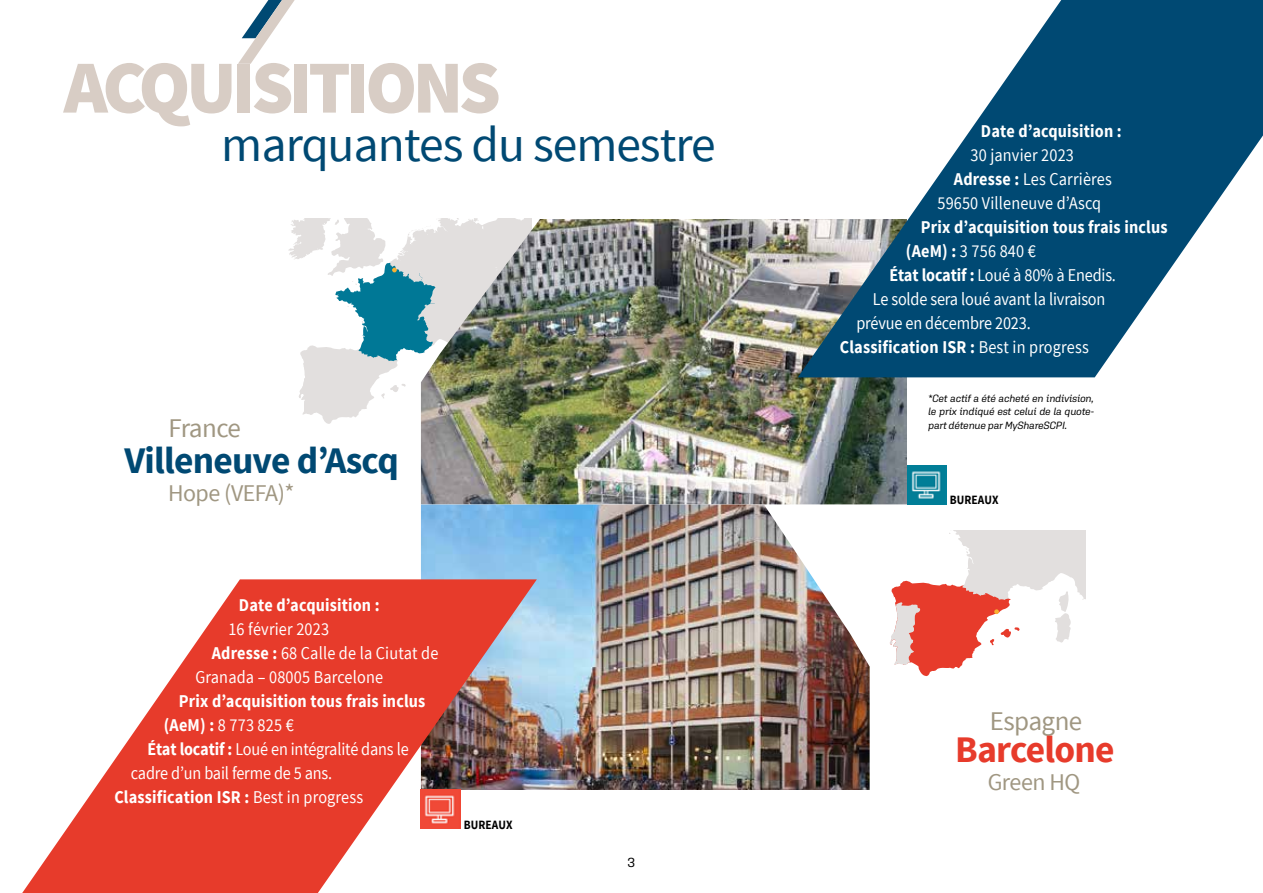
<style>
.page{position:relative;width:1263px;height:893px;background:#fff}
.page>*{position:absolute;margin:0;border:0;box-sizing:border-box;transform-origin:0 0}
.t1{font:900 75px "Source Sans Pro";letter-spacing:-.06em;color:#d8cdc5}
.t2{font:49.5px "Source Sans Pro";letter-spacing:-.02em;color:#004973}
.t3{font:700 37.5px "Source Sans Pro";letter-spacing:-.02em;color:#004973}
.t4{font:700 37.5px "Source Sans Pro";letter-spacing:-.02em;color:#e73b2b}
.t5{font:27px "Source Sans Pro";letter-spacing:-.02em;color:#a09782}
.t6{font:24px "Source Sans Pro";letter-spacing:-.02em;color:#a09782}
.t7{font:18px "Source Sans Pro";letter-spacing:-.01em;color:#fff;scale:.9 1}
.t8{font:700 18px "Source Sans Pro";letter-spacing:.01em;color:#fff;scale:.9 1}
.t9{font:18px "Source Sans Pro";letter-spacing:.01em;color:#fff;scale:.9 1}
.t10{font:13.5px "Aglet Sans";color:#000}
.t11{font:700 12.75px "Source Sans Pro";letter-spacing:.01em;color:#000;scale:.9 1}
.t12{font:italic 10.5px/13.5px "Aglet Sans";letter-spacing:-.02em;color:#000;text-align:justify}
.s1{font-weight:700}
.s2{font-weight:400}
</style>
<div class="page">
<img style="left:421px;top:219px;width:486px;height:285px">
<img style="left:288px;top:219px;width:244px;height:205px">
<svg style="left:798px;top:0;width:465px;height:377px;fill:#004973"></svg>
<img style="left:907px;top:465px;width:40px;height:40px">
<img style="left:421px;top:505px;width:449px;height:285px">
<svg style="left:22px;top:579px;width:515px;height:314px;fill:#e73b2b"></svg>
<svg style="left:890px;top:530px;width:196px;height:146px"></svg>
<img style="left:421px;top:790px;width:40px;height:39px">
<svg style="left:238px;top:0;width:57px;height:64px"></svg>
<h1 class="t1" style="left:64px;top:39px;width:439px">ACQUISITIONS</h1>
<h2 class="t2" style="left:221px;top:113px;width:496px">marquantes du semestre</h2>
<h3 class="t5" style="left:169px;top:411px;width:74px">France</h3>
<h3 class="t3" style="left:124px;top:436px;width:276px">Villeneuve d’Ascq</h3>
<h3 class="t6" style="left:168px;top:478px;width:128px">Hope (VEFA)*</h3>
<p class="t8" style="left:239px;top:593px;width:158px">Date d’acquisition :</p>
<p class="t9" style="left:228px;top:618px;width:113px">16 février 2023</p>
<p class="t9" style="left:212px;top:642px;width:253px"><span class="s1">Adresse :</span> 68 Calle de la Ciutat de</p>
<p class="t9" style="left:195px;top:666px;width:210px">Granada – 08005 Barcelone</p>
<p class="t8" style="left:179px;top:689px;width:275px">Prix d’acquisition tous frais inclus</p>
<p class="t7" style="left:164px;top:714px;width:146px"><span class="s1">(AeM) :</span> 8 773 825 €</p>
<p class="t7" style="left:147px;top:738px;width:292px"><span class="s1">État locatif :</span> Loué en intégralité dans le</p>
<p class="t7" style="left:131px;top:762px;width:225px">cadre d’un bail ferme de 5 ans.</p>
<p class="t8" style="left:114px;top:785px;width:278px">Classification ISR : <span class="s2">Best in progress</span></p>
<p class="t11" style="left:464px;top:816px;width:56px">BUREAUX</p>
<p class="t10" style="left:628px;top:854px;width:9px">3</p>
<p class="t8" style="left:981px;top:119px;width:158px">Date d’acquisition :</p>
<p class="t9" style="left:970px;top:144px;width:116px">30 janvier 2023</p>
<p class="t9" style="left:954px;top:168px;width:177px"><span class="s1">Adresse :</span> Les Carrières</p>
<p class="t9" style="left:937px;top:192px;width:183px">59650 Villeneuve d’Ascq</p>
<p class="t8" style="left:921px;top:215px;width:275px">Prix d’acquisition tous frais inclus</p>
<p class="t7" style="left:906px;top:240px;width:146px"><span class="s1">(AeM) :</span> 3 756 840 €</p>
<p class="t7" style="left:889px;top:264px;width:253px"><span class="s1">État locatif :</span> Loué à 80% à Enedis.</p>
<p class="t7" style="left:873px;top:288px;width:260px">Le solde sera loué avant la livraison</p>
<p class="t7" style="left:856px;top:312px;width:195px">prévue en décembre 2023.</p>
<p class="t8" style="left:840px;top:335px;width:278px">Classification ISR : <span class="s2">Best in progress</span></p>
<p class="t12" style="left:928px;top:391px;width:167px">*Cet actif a été acheté en indivision, le prix indiqué est celui de la quote&shy;part détenue par MyShareSCPI.</p>
<p class="t11" style="left:950px;top:492px;width:56px">BUREAUX</p>
<h3 class="t5" style="left:990px;top:705px;width:94px">Espagne</h3>
<h3 class="t4" style="left:955px;top:725px;width:161px">Barcelone</h3>
<h3 class="t6" style="left:988px;top:767px;width:94px">Green HQ</h3>
</div>
